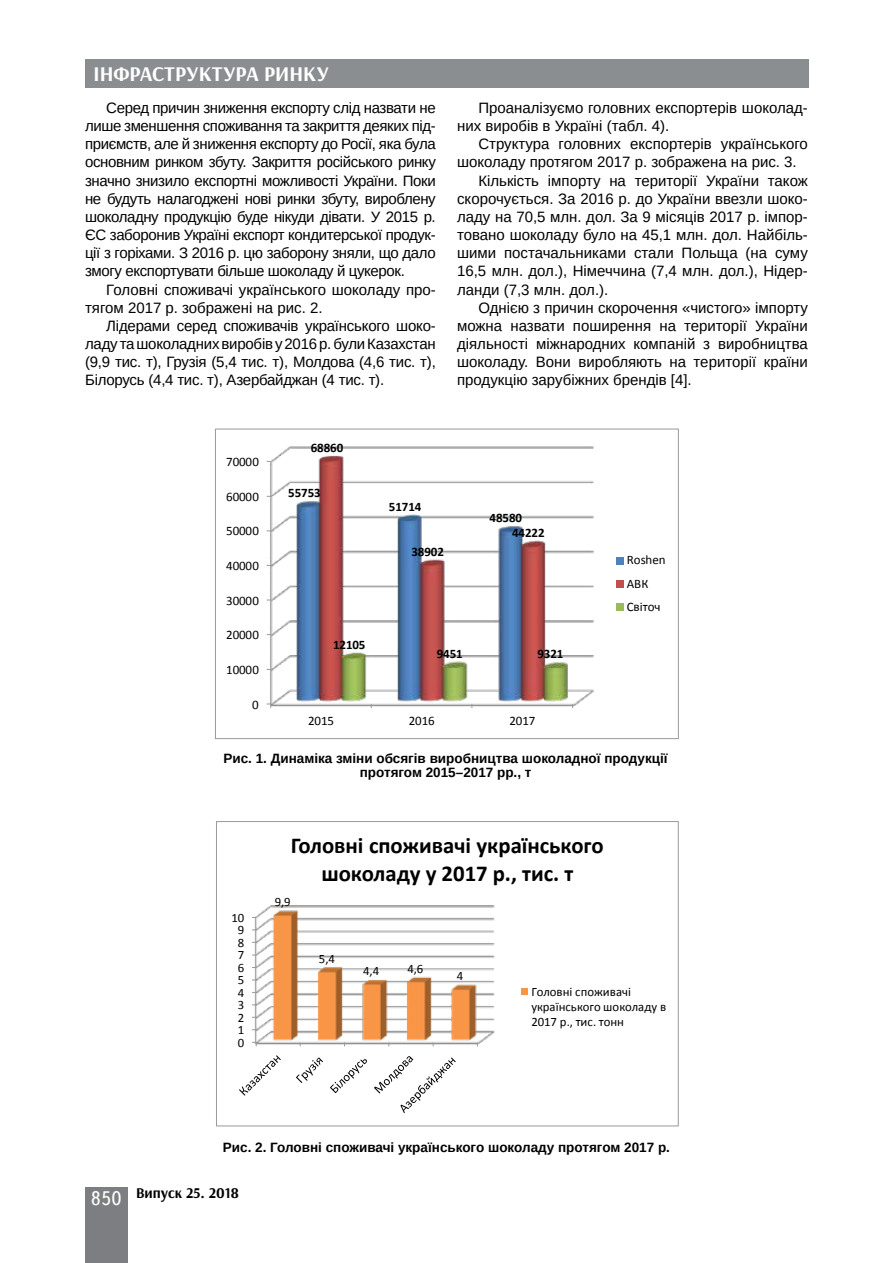
<style>
.page{position:relative;width:893px;height:1263px;background:#fff}
.page>*{position:absolute;margin:0;border:0;box-sizing:border-box;transform-origin:0 0}
.t1{font:700 22.8px/27.9px "Calibri";letter-spacing:-.005em;color:#000;text-align:center}
.t2{font:700 21px "Arsenal";color:#fff}
.t3{font:15px/18.1px "Arimo";color:#000;text-align:justify}
.t4{font:700 15px "Arsenal";color:#000}
.t5{font:700 13.5px/13.5px "Arimo";color:#000;text-align:center}
.t6{font:12.9px/23.2px "Calibri";letter-spacing:-.005em;color:#000}
.t7{font:700 12.9px "Calibri";letter-spacing:-.005em;color:#000}
.t8{font:12.75px/15.3px "Calibri";color:#000}
.s1{font-family:"Ukrainian Text";font-weight:400;font-size:19.5px;color:#fff}
</style>
<div class="page">
<div style="left:85px;top:59px;width:723px;height:29px;background:#8b8e90"></div>
<div style="left:85px;top:1186px;width:43px;height:76px;background:#7d7e81"></div>
<img style="left:254px;top:905px;width:241px;height:140px">
<svg style="left:252px;top:1042px;width:5px;height:4px"></svg>
<svg style="left:239px;top:1055px;width:42px;height:40px"></svg>
<svg style="left:296px;top:1057px;width:27px;height:26px"></svg>
<svg style="left:330px;top:1059px;width:37px;height:34px"></svg>
<svg style="left:374px;top:1056px;width:82px;height:57px"></svg>
<div style="left:521px;top:988px;width:7px;height:7px;background:#f79646"></div>
<div style="left:216px;top:821px;width:463px;height:305px;border:1px solid #989a9d"></div>
<img style="left:268px;top:446px;width:326px;height:260px">
<svg style="left:267px;top:703px;width:4px;height:5px"></svg>
<div style="left:616px;top:557px;width:8px;height:7px;background:#4f81bd"></div>
<div style="left:616px;top:580px;width:8px;height:7px;background:#c0504d"></div>
<div style="left:616px;top:603px;width:8px;height:8px;background:#9bbb59"></div>
<div style="left:215px;top:429px;width:464px;height:310px;border:1px solid #989a9d"></div>
<h2 class="t2" style="left:94px;top:61px;width:237px">ІНФРАСТРУКТУРА РИНКУ</h2>
<p class="t3" style="left:85px;top:99px;width:352px;text-indent:21px">Серед причин зниження експорту слід назвати не лише зменшення споживання та закриття деяких під&shy;приємств, але й зниження експорту до Росії, яка була основним ринком збуту. Закриття російського ринку значно знизило експортні можливості України. Поки не будуть налагоджені нові ринки збуту, вироблену шоколадну продукцію буде нікуди дівати. У 2015 р.<br>ЄС заборонив Україні експорт кондитерської продук&shy;ції з горіхами. З 2016 р. цю заборону зняли, що дало змогу експортувати більше шоколаду й цукерок.</p>
<p class="t3" style="left:85px;top:280px;width:352px;text-indent:21px">Головні споживачі українського шоколаду про&shy;тягом 2017 р. зображені на рис. 2.</p>
<p class="t3" style="left:85px;top:317px;width:352px;text-indent:21px">Лідерами серед споживачів українського шоко&shy;ладу та шоколадних виробів у 2016 р. були Казахстан (9,9 тис. т), Грузія (5,4 тис. т), Молдова (4,6 тис. т), Білорусь (4,4 тис. т), Азербайджан (4 тис. т).</p>
<p class="t3" style="left:457px;top:99px;width:352px;text-indent:21px">Проаналізуємо головних експортерів шоколад&shy;них виробів в Україні (табл. 4).</p>
<p class="t3" style="left:478px;top:135px;width:331px">Структура головних експортерів українського</p>
<p class="t3" style="left:457px;top:153px;width:341px">шоколаду протягом 2017 р. зображена на рис. 3.</p>
<p class="t3" style="left:478px;top:171px;width:331px">Кількість імпорту на території України також</p>
<p class="t3" style="left:457px;top:190px;width:352px">скорочується. За 2016 р. до України ввезли шоко-</p>
<p class="t3" style="left:457px;top:208px;width:352px">ладу на 70,5 млн. дол. За 9 місяців 2017 р. імпор-</p>
<p class="t3" style="left:457px;top:226px;width:352px">товано шоколаду було на 45,1 млн. дол. Найбіль-</p>
<p class="t3" style="left:457px;top:244px;width:352px">шими постачальниками стали Польща (на суму</p>
<p class="t3" style="left:457px;top:262px;width:352px">16,5 млн. дол.), Німеччина (7,4 млн. дол.), Нідер-</p>
<p class="t3" style="left:457px;top:280px;width:153px">ланди (7,3 млн. дол.).</p>
<p class="t3" style="left:478px;top:298px;width:331px">Однією з причин скорочення «чистого» імпорту</p>
<p class="t3" style="left:457px;top:317px;width:352px">можна назвати поширення на території України</p>
<p class="t3" style="left:457px;top:335px;width:352px">діяльності міжнародних компаній з виробництва</p>
<p class="t3" style="left:457px;top:353px;width:352px">шоколаду. Вони виробляють на території країни</p>
<p class="t3" style="left:457px;top:371px;width:236px">продукцію зарубіжних брендів [4].</p>
<p class="t6" style="left:226px;top:450px;width:34px">70000</p>
<p class="t6" style="left:226px;top:485px;width:34px">60000</p>
<p class="t6" style="left:226px;top:519px;width:34px">50000</p>
<p class="t6" style="left:226px;top:554px;width:34px">40000</p>
<p class="t6" style="left:226px;top:589px;width:34px">30000</p>
<p class="t7" style="left:311px;top:439px;width:34px">68860</p>
<p class="t7" style="left:288px;top:485px;width:34px">55753</p>
<p class="t7" style="left:389px;top:499px;width:34px">51714</p>
<p class="t7" style="left:411px;top:543px;width:34px">38902</p>
<p class="t7" style="left:490px;top:510px;width:34px">48580</p>
<p class="t7" style="left:512px;top:525px;width:34px">44222</p>
<p class="t6" style="left:627px;top:548px;width:40px">Roshen<br>АВК<br>Світоч</p>
<p class="t6" style="left:226px;top:623px;width:34px">20000</p>
<p class="t6" style="left:226px;top:658px;width:34px">10000</p>
<p class="t6" style="left:252px;top:693px;width:8px">0</p>
<p class="t7" style="left:333px;top:636px;width:34px">12105</p>
<p class="t7" style="left:437px;top:645px;width:28px">9451</p>
<p class="t7" style="left:537px;top:646px;width:28px">9321</p>
<p class="t6" style="left:308px;top:709px;width:28px">2015</p>
<p class="t6" style="left:409px;top:709px;width:28px">2016</p>
<p class="t6" style="left:509px;top:709px;width:28px">2017</p>
<p class="t5" style="left:223px;top:752px;width:446px">Рис. 1. Динаміка зміни обсягів виробництва шоколадної продукції протягом 2015–2017 рр., т</p>
<h1 class="t1" style="left:291px;top:831px;width:314px">Головні споживачі українського шоколаду у 2017 р., тис. т</h1>
<p class="t8" style="left:232px;top:910px;width:14px">10</p>
<p class="t8" style="left:238px;top:923px;width:8px">9</p>
<p class="t8" style="left:238px;top:935px;width:8px">8</p>
<p class="t8" style="left:238px;top:947px;width:8px">7</p>
<p class="t8" style="left:238px;top:960px;width:8px">6</p>
<p class="t8" style="left:238px;top:972px;width:8px">5</p>
<p class="t8" style="left:238px;top:985px;width:8px">4</p>
<p class="t8" style="left:238px;top:997px;width:8px">3</p>
<p class="t8" style="left:238px;top:1010px;width:8px">2</p>
<p class="t8" style="left:238px;top:1022px;width:8px">1</p>
<p class="t8" style="left:238px;top:1035px;width:8px">0</p>
<p class="t8" style="left:275px;top:894px;width:17px">9,9</p>
<p class="t8" style="left:319px;top:951px;width:17px">5,4</p>
<p class="t8" style="left:363px;top:963px;width:17px">4,4</p>
<p class="t8" style="left:408px;top:961px;width:17px">4,6</p>
<p class="t8" style="left:457px;top:968px;width:8px">4</p>
<p class="t8" style="left:531px;top:984px;width:136px">Головні споживачі українського шоколаду в<br>2017 р., тис. тонн</p>
<p class="t5" style="left:223px;top:1140px;width:448px">Рис. 2. Головні споживачі українського шоколаду протягом 2017 р.</p>
<p class="t4" style="left:91px;top:1183px;width:149px"><span class="s1">850</span> Випуск 25. 2018</p>
</div>
